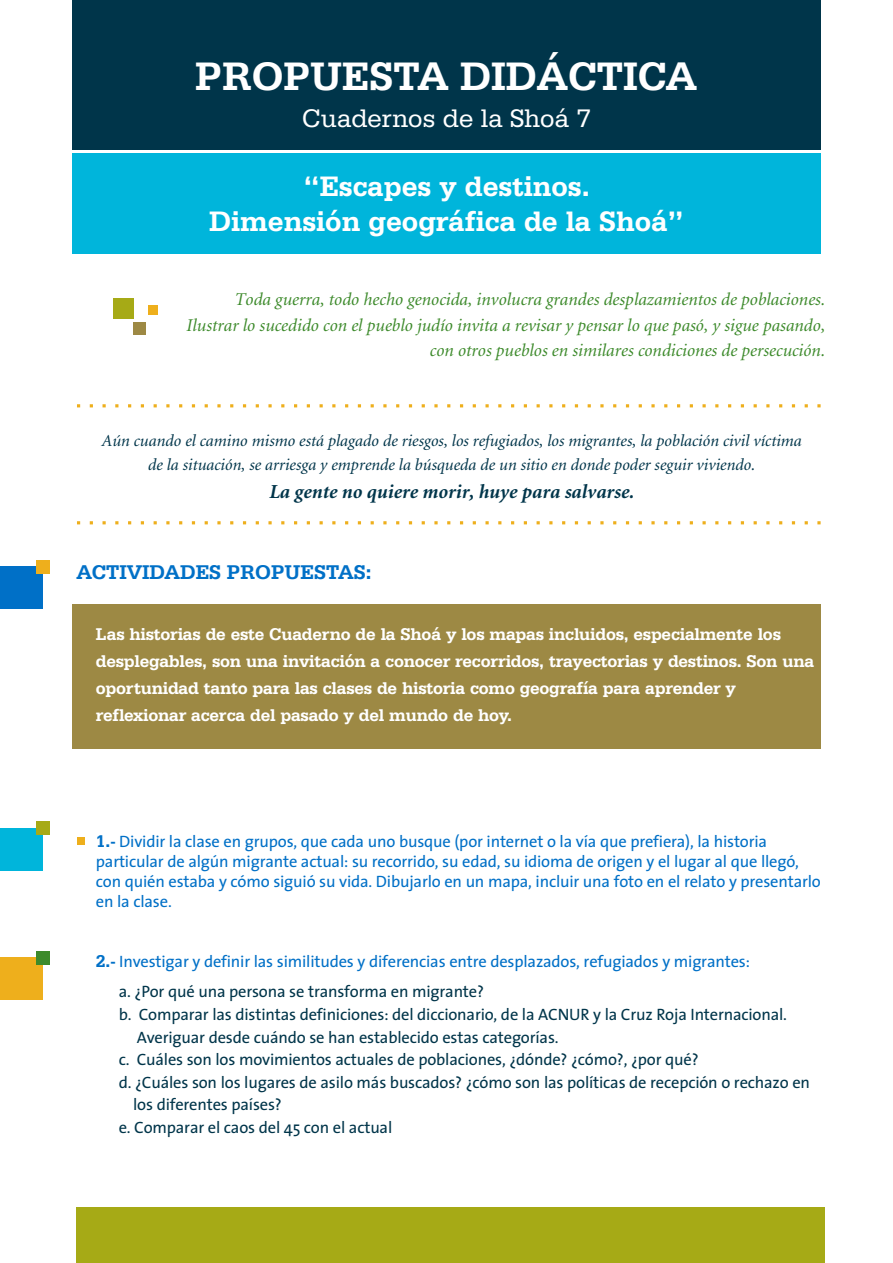
<style>
.page{position:relative;width:893px;height:1263px;background:#fff}
.page>*{position:absolute;margin:0;border:0;box-sizing:border-box;transform-origin:0 0}
.t1{font:700 42px "Serifa BT";color:#fff}
.t2{font:700 29.7px/35.2px "Serifa BT";color:#fff;text-align:center}
.t3{font:27px "Serifa BT";color:#fff}
.t4{font:700 21px "Serifa BT";color:#0070c7}
.t5{font:italic 700 19.95px "Minion";color:#00354a}
.t6{font:700 18px/27px "Serifa BT";letter-spacing:-.015em;color:#fff}
.t7{font:italic 18px/25.7px "Minion";color:#3d8a2b;text-align:right}
.t8{font:italic 16.8px/24px "Minion";color:#00354a;text-align:center}
.t9{font:16.5px/20px "The Sans";letter-spacing:-.01em;color:#0070c7}
.t10{font:16.5px "The Sans";letter-spacing:-.01em;color:#00354a}
.s1{font-family:"Serifa BT";font-weight:700;font-size:18px}
.s2{color:#00354a}
</style>
<div class="page">
<div style="left:72px;top:0;width:749px;height:150px;background:#00354a"></div>
<div style="left:72px;top:153px;width:749px;height:101px;background:#00b5db"></div>
<div style="left:72px;top:605px;width:749px;height:144px;background:#9d8944"></div>
<div style="left:77px;top:1207px;width:748px;height:55px;background:#a6aa16"></div>
<div style="left:114px;top:299px;width:20px;height:20px;background:#a6aa16"></div>
<div style="left:133px;top:322px;width:13px;height:13px;background:#9d8944"></div>
<div style="left:148px;top:305px;width:9px;height:9px;background:#eeaf1c"></div>
<div style="left:0;top:958px;width:42px;height:42px;background:#eeaf1c"></div>
<div style="left:36px;top:951px;width:14px;height:13px;background:#3d8a2b"></div>
<div style="left:0;top:828px;width:42px;height:42px;background:#00b5db"></div>
<div style="left:36px;top:822px;width:14px;height:13px;background:#a6aa16"></div>
<div style="left:0;top:567px;width:42px;height:42px;background:#0070c7"></div>
<div style="left:36px;top:560px;width:14px;height:13px;background:#eeaf1c"></div>
<div style="left:78px;top:837px;width:7px;height:7px;background:#eeaf1c"></div>
<svg style="left:77px;top:521px;width:744px;height:3px"></svg>
<svg style="left:77px;top:404px;width:744px;height:3px"></svg>
<h1 class="t1" style="left:195px;top:58px;width:503px">PROPUESTA DIDÁCTICA</h1>
<h3 class="t3" style="left:302px;top:107px;width:290px">Cuadernos de la Shoá 7</h3>
<h2 class="t2" style="left:209px;top:171px;width:476px">“Escapes y destinos.<br>Dimensión geográfica de la Shoá”</h2>
<p class="t7" style="left:186px;top:287px;width:640px">Toda guerra, todo hecho genocida, involucra grandes desplazamientos de poblaciones.<br>Ilustrar lo sucedido con el pueblo judío invita a revisar y pensar lo que pasó, y sigue pasando, con otros pueblos en similares condiciones de persecución.</p>
<p class="t8" style="left:101px;top:429px;width:702px">Aún cuando el camino mismo está plagado de riesgos, los refugiados, los migrantes, la población civil víctima de la situación, se arriesga y emprende la búsqueda de un sitio en donde poder seguir viviendo.</p>
<p class="t5" style="left:269px;top:481px;width:366px">La gente no quiere morir, huye para salvarse.</p>
<p class="t4" style="left:77px;top:563px;width:296px">ACTIVIDADES PROPUESTAS:</p>
<p class="t6" style="left:96px;top:622px;width:720px">Las historias de este Cuaderno de la Shoá y los mapas incluidos, especialmente los desplegables, son una invitación a conocer recorridos, trayectorias y destinos. Son una oportunidad tanto para las clases de historia como geografía para aprender y reflexionar acerca del pasado y del mundo de hoy.</p>
<p class="t9" style="left:96px;top:832px;width:727px"><span class="s1">1.-</span> Dividir la clase en grupos, que cada uno busque (por internet o la vía que prefiera), la historia particular de algún migrante actual: su recorrido, su edad, su idioma de origen y el lugar al que llegó, con quién estaba y cómo siguió su vida. Dibujarlo en un mapa, incluir una foto en el relato y presentarlo en la clase.</p>
<p class="t9" style="left:119px;top:947px;width:633px;line-height:30.6px;text-indent:-23px"><span class="s1">2.-</span> Investigar y definir las similitudes y diferencias entre desplazados, refugiados y migrantes: <span class="s2">a. ¿Por qué una persona se transforma en migrante?</span></p>
<p class="t10" style="left:119px;top:1006px;width:670px">b. Comparar las distintas definiciones: del diccionario, de la ACNUR y la Cruz Roja Internacional.</p>
<p class="t10" style="left:137px;top:1029px;width:423px">Averiguar desde cuándo se han establecido estas categorías.</p>
<p class="t10" style="left:119px;top:1051px;width:581px">c. Cuáles son los movimientos actuales de poblaciones, ¿dónde? ¿cómo?, ¿por qué?</p>
<p class="t10" style="left:119px;top:1074px;width:693px">d. ¿Cuáles son los lugares de asilo más buscados? ¿cómo son las políticas de recepción o rechazo en</p>
<p class="t10" style="left:133px;top:1096px;width:150px">los diferentes países?</p>
<p class="t10" style="left:119px;top:1119px;width:275px">e. Comparar el caos del 45 con el actual</p>
</div>
